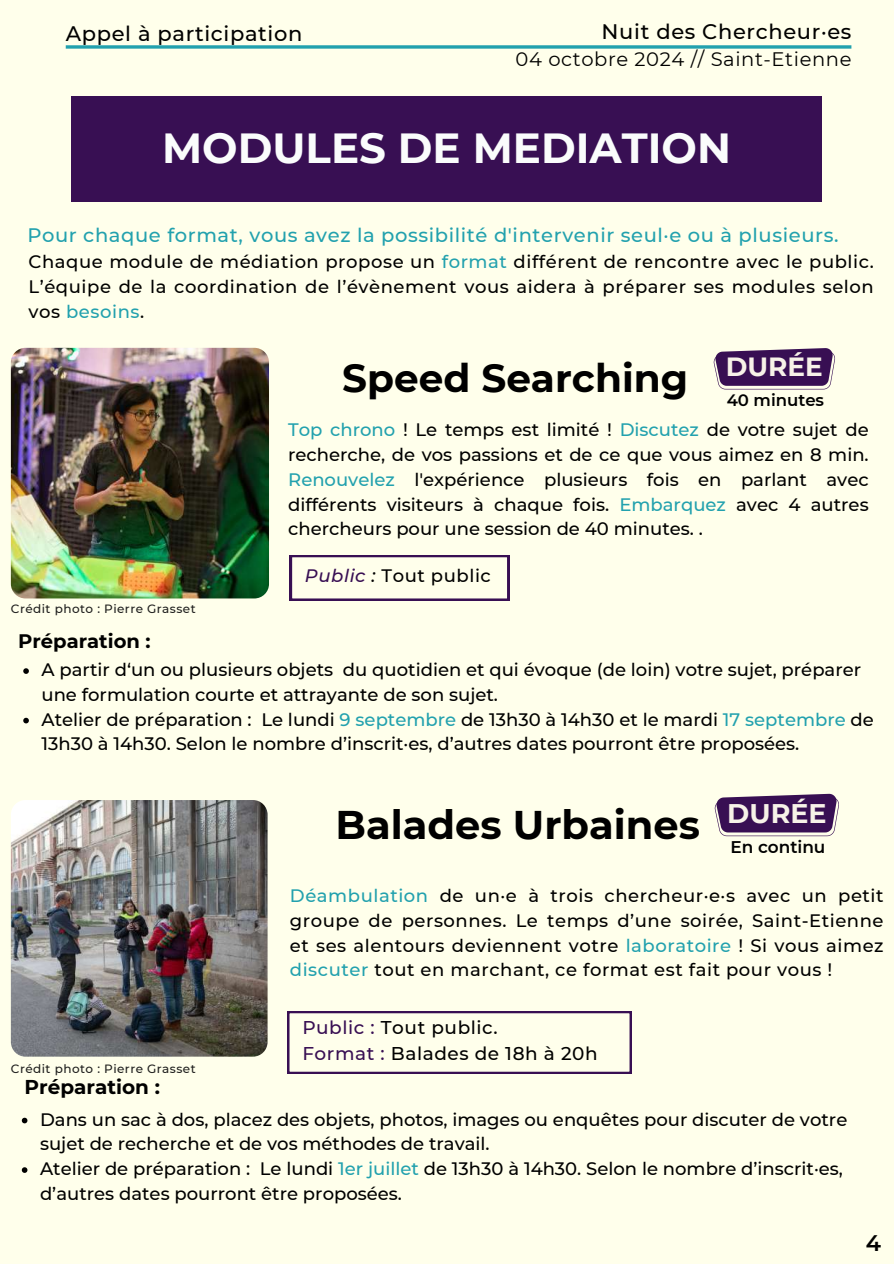
<style>
.page{position:relative;width:894px;height:1264px;background:#fff}
.page>*{position:absolute;margin:0;border:0;box-sizing:border-box;transform-origin:0 0}
.t1{font:700 42px "Montserrat";color:#fafcfc}
.t2{font:700 39.9px "Montserrat";color:#000}
.t3{font:700 39px "Montserrat";color:#000}
.t4{font:600 22.5px "Montserrat";color:#000}
.t5{font:500 21px "Montserrat";letter-spacing:.03em;color:#000}
.t6{font:700 19.95px "Montserrat";color:#000}
.t7{font:500 19.5px "Montserrat";letter-spacing:.03em;color:#22a1ae}
.t8{font:19.5px "Montserrat";letter-spacing:.03em;color:#000}
.t9{font:700 19.5px "Montserrat";color:#000}
.t10{font:500 18.45px/25.3px "Montserrat";letter-spacing:.03em;color:#000}
.t11{font:500 18px/24.8px "Montserrat";color:#000;text-align:justify}
.t12{font:500 18px "Montserrat";letter-spacing:.03em;color:#000}
.t13{font:600 16.95px "Montserrat";color:#000}
.t14{font:600 16.5px "Montserrat";color:#000}
.t15{font:500 12px "Montserrat";letter-spacing:.035em;color:#1e1e1d}
.s1{color:#22a1ae}
.s2{font-style:italic;color:#380f53}
.s3{font-style:italic}
.s4{color:#380f53}
</style>
<div class="page">
<div style="left:0;top:0;width:893px;height:1263px;background:#ffffeb"></div>
<svg style="left:66px;top:45px;width:785px;height:4px;background:#43afb7"></svg>
<svg style="left:713px;top:348px;width:121px;height:41px;background:#5b396d"></svg>
<img style="left:11px;top:348px;width:258px;height:250px;border-radius:15px">
<svg style="left:23px;top:668px;width:6px;height:6px"></svg>
<svg style="left:23px;top:717px;width:6px;height:6px"></svg>
<svg style="left:290px;top:555px;width:219px;height:45px"></svg>
<svg style="left:714px;top:793px;width:124px;height:43px;background:#5e3c70"></svg>
<img style="left:11px;top:800px;width:256px;height:256px;border-radius:15px">
<svg style="left:22px;top:1117px;width:5px;height:6px"></svg>
<svg style="left:22px;top:1167px;width:5px;height:5px"></svg>
<svg style="left:287px;top:1011px;width:344px;height:62px"></svg>
<div style="left:72px;top:96px;width:749px;height:106px;background:#380f53"></div>
<p class="t5" style="left:66px;top:21px;width:238px">Appel à participation</p>
<p class="t5" style="left:601px;top:19px;width:251px">Nuit des Chercheur·es</p>
<p class="t8" style="left:515px;top:47px;width:337px">04 octobre 2024 // Saint-Etienne</p>
<h1 class="t1" style="left:162px;top:122px;width:570px">MODULES DE MEDIATION</h1>
<p class="t7" style="left:27px;top:223px;width:812px">Pour chaque format, vous avez la possibilité d'intervenir seul·e ou à plusieurs.</p>
<p class="t11" style="left:28px;top:249px;width:846px">Chaque module de médiation propose un <span class="s1">format</span> différent de rencontre avec le public.<br>L’équipe de la coordination de l’évènement vous aidera à préparer ses modules selon vos <span class="s1">besoins</span>.</p>
<h3 class="t3" style="left:342px;top:354px;width:482px">Speed Searching <sup>D</sup><sup>D</sup><sup>U</sup><sup>U</sup><sup>R</sup><sup>R</sup><sup>É</sup><sup>E</sup><sup>E</sup><sup>E</sup></h3>
<p class="t14" style="left:726px;top:389px;width:99px">40 minutes</p>
<p class="t11" style="left:288px;top:417px;width:582px"><span class="s1">Top chrono</span> ! Le temps est limité ! <span class="s1">Discutez</span> de votre sujet de recherche, de vos passions et de ce que vous aimez en 8 min.<br><span class="s1">Renouvelez</span> l'expérience plusieurs fois en parlant avec différents visiteurs à chaque fois. <span class="s1">Embarquez</span> avec 4 autres chercheurs pour une session de 40 minutes. .</p>
<p class="t15" style="left:11px;top:601px;width:186px">Crédit photo : Pierre Grasset</p>
<p class="t9" style="left:18px;top:629px;width:134px">Préparation :</p>
<p class="t12" style="left:305px;top:565px;width:187px"><span class="s2">Public</span> <span class="s3">:</span> Tout public</p>
<p class="t11" style="left:41px;top:657px;width:833px;text-align:left">A partir d‘un ou plusieurs objets du quotidien et qui évoque (de loin) votre sujet, préparer une formulation courte et attrayante de son sujet.<br>Atelier de préparation : Le lundi <span class="s1">9 septembre</span> de 13h30 à 14h30 et le mardi <span class="s1">17 septembre</span> de 13h30 à 14h30. Selon le nombre d’inscrit·es, d’autres dates pourront être proposées.</p>
<h2 class="t2" style="left:335px;top:800px;width:492px">Balades Urbaines <sup>D</sup><sup>D</sup><sup>U</sup><sup>U</sup><sup>R</sup><sup>R</sup><sup>É</sup><sup>E</sup><sup>E</sup><sup>E</sup></h2>
<p class="t13" style="left:730px;top:836px;width:96px">En continu</p>
<p class="t11" style="left:290px;top:883px;width:595px"><span class="s1">Déambulation</span> de un·e à trois chercheur·e·s avec un petit groupe de personnes. Le temps d’une soirée, Saint-Etienne et ses alentours deviennent votre <span class="s1">laboratoire</span> ! Si vous aimez <span class="s1">discuter</span> tout en marchant, ce format est fait pour vous !</p>
<p class="t15" style="left:11px;top:1061px;width:186px">Crédit photo : Pierre Grasset</p>
<p class="t6" style="left:25px;top:1074px;width:137px">Préparation :</p>
<p class="t10" style="left:302px;top:1015px;width:297px"><span class="s4">Public :</span> Tout public.<br><span class="s4">Format :</span> Balades de 18h à 20h</p>
<p class="t11" style="left:40px;top:1106px;width:808px;text-align:left">Dans un sac à dos, placez des objets, photos, images ou enquêtes pour discuter de votre sujet de recherche et de vos méthodes de travail.<br>Atelier de préparation : Le lundi <span class="s1">1er juillet</span> de 13h30 à 14h30. Selon le nombre d’inscrit·es, d’autres dates pourront être proposées.</p>
<p class="t4" style="left:865px;top:1229px;width:17px">4</p>
</div>
